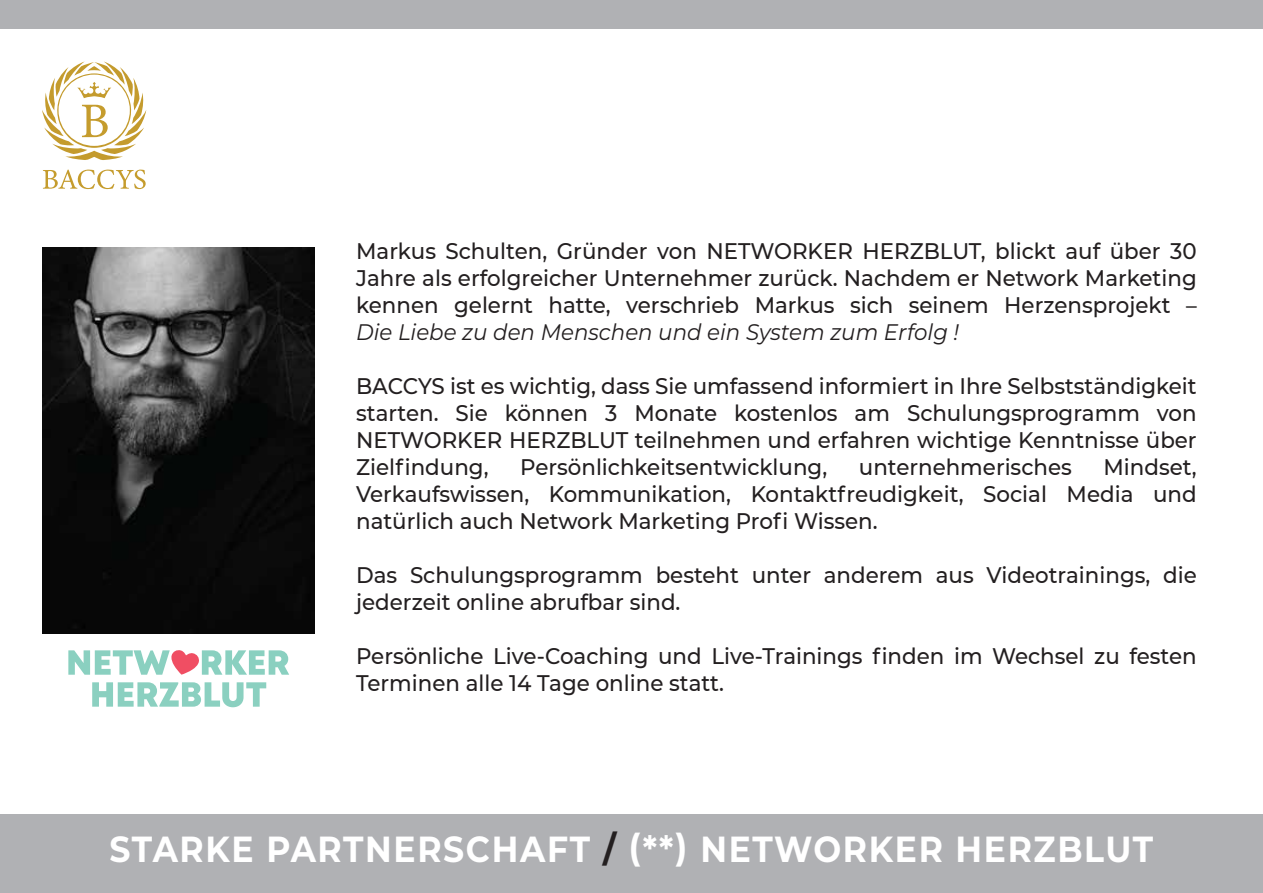
<style>
.page{position:relative;width:1263px;height:893px;background:#b0b1b4}
.page>*{position:absolute;margin:0;border:0;box-sizing:border-box;transform-origin:0 0}
.t1{font:700 36.3px "Montserrat";letter-spacing:.05em;color:#fff;scale:.91 1}
.t2{font:500 22.5px/27px "Montserrat";color:#231f20;text-align:justify;scale:.95 1}
.t3{font:italic 22.5px "Montserrat";color:#231f20;scale:.95 1}
.s1{color:#231f20}
</style>
<div class="page">
<div style="left:0;top:30px;width:1263px;height:784px;background:#fff"></div>
<svg style="left:43px;top:170px;width:103px;height:19px"></svg>
<svg style="left:42px;top:61px;width:104px;height:99px"></svg>
<svg style="left:92px;top:682px;width:174px;height:25px"></svg>
<svg style="left:68px;top:650px;width:221px;height:25px"></svg>
<img style="left:43px;top:248px;width:271px;height:385px">
<p class="t2" style="left:356px;top:237px;width:886px">Markus Schulten, Gründer von NETWORKER HERZBLUT, blickt auf über 30<br>Jahre als erfolgreicher Unternehmer zurück. Nachdem er Network Marketing kennen gelernt hatte, verschrieb Markus sich seinem Herzensprojekt –</p>
<p class="t3" style="left:356px;top:317px;width:636px">Die Liebe zu den Menschen und ein System zum Erfolg !</p>
<p class="t2" style="left:356px;top:372px;width:886px">BACCYS ist es wichtig, dass Sie umfassend informiert in Ihre Selbstständigkeit starten. Sie können 3 Monate kostenlos am Schulungsprogramm von NETWORKER HERZBLUT teilnehmen und erfahren wichtige Kenntnisse über Zielfindung,</p>
<p class="t2" style="left:356px;top:453px;width:886px;text-indent:747px">Mindset, Verkaufswissen, Kommunikation, Kontaktfreudigkeit, Social Media und natürlich auch Network Marketing Profi Wissen.</p>
<p class="t2" style="left:356px;top:561px;width:886px">Das Schulungsprogramm besteht unter anderem aus Videotrainings, die jederzeit online abrufbar sind.</p>
<p class="t2" style="left:356px;top:642px;width:886px">Persönliche Live-Coaching und Live-Trainings finden im Wechsel zu festen<br>Terminen alle 14 Tage online statt.</p>
<p class="t2" style="left:520px;top:453px;width:325px">Persönlichkeitsentwicklung,</p>
<p class="t2" style="left:859px;top:453px;width:226px">unternehmerisches</p>
<h1 class="t1" style="left:109px;top:823px;width:1148px">STARKE PARTNERSCHAFT <span class="s1">/</span> (**) NETWORKER HERZBLUT</h1>
</div>
